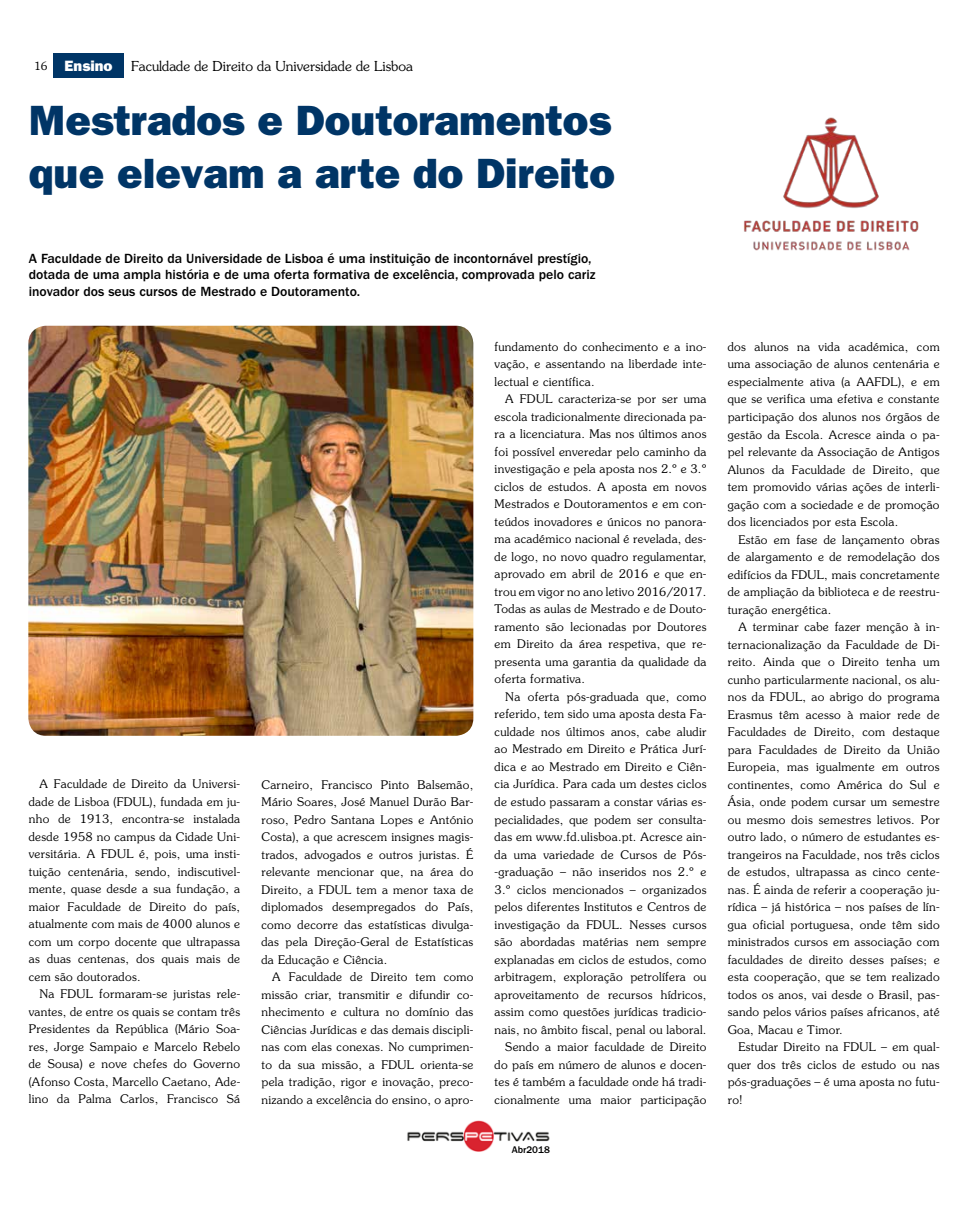
<style>
.page{position:relative;width:968px;height:1205px;background:#fff}
.page>*{position:absolute;margin:0;border:0;box-sizing:border-box;transform-origin:0 0}
.t1{font:42.5px/52.5px "ITC Franklin Gothic Std Hvy";color:#003566}
.t2{font:500 13.75px/16.2px "ITC Franklin Gothic Std";color:#000}
.t3{font:300 13.75px "Souvenir Std";color:#000}
.t4{font:300 11.88px/17.5px "Souvenir Std";letter-spacing:.025em;color:#000;text-align:justify}
.t5{font:500 10px "ITC Franklin Gothic Std";color:#000}
.s1{font-size:11.25px}
.s2{font-family:"ITC Franklin Gothic Std Hvy";font-weight:400;font-size:15px;color:#fff}
</style>
<div class="page">
<div style="left:53px;top:53px;width:71px;height:25px;background:#003566"></div>
<img style="left:407px;top:1121px;width:143px;height:31px">
<img style="left:28px;top:326px;width:445px;height:410px">
<img style="left:743px;top:117px;width:176px;height:134px">
<p class="t3" style="left:34px;top:58px;width:380px"><span class="s1">16</span> <span class="s2">Ensino</span> Faculdade de Direito da Universidade de Lisboa</p>
<h1 class="t1" style="left:29px;top:94px;width:587px">Mestrados e Doutoramentos que elevam a arte do Direito</h1>
<p class="t2" style="left:29px;top:251px;width:568px">A Faculdade de Direito da Universidade de Lisboa é uma instituição de incontornável prestígio, dotada de uma ampla história e de uma oferta formativa de excelência, comprovada pelo cariz inovador dos seus cursos de Mestrado e Doutoramento.</p>
<p class="t4" style="left:29px;top:775px;width:213px;text-indent:11px">A Faculdade de Direito da Universi&shy;dade de Lisboa (FDUL), fundada em ju&shy;nho de 1913, encontra-se instalada desde 1958 no campus da Cidade Uni&shy;versitária. A FDUL é, pois, uma insti&shy;tuição centenária, sendo, indiscutivel&shy;mente, quase desde a sua fundação, a maior Faculdade de Direito do país, atualmente com mais de 4000 alunos e com um corpo docente que ultrapassa as duas centenas, dos quais mais de cem são doutorados.</p>
<p class="t4" style="left:29px;top:985px;width:213px;text-indent:11px">Na FDUL formaram-se juristas rele&shy;vantes, de entre os quais se contam três Presidentes da República (Mário Soa&shy;res, Jorge Sampaio e Marcelo Rebelo de Sousa) e nove chefes do Governo (Afonso Costa, Marcello Caetano, Ade&shy;lino da Palma Carlos, Francisco Sá</p>
<p class="t4" style="left:261px;top:776px;width:213px">Carneiro, Francisco Pinto Balsemão, Mário Soares, José Manuel Durão Bar&shy;roso, Pedro Santana Lopes e António Costa), a que acrescem insignes magis&shy;trados, advogados e outros juristas. É relevante mencionar que, na área do Direito, a FDUL tem a menor taxa de diplomados desempregados do País, como decorre das estatísticas divulga&shy;das pela Direção-Geral de Estatísticas da Educação e Ciência.</p>
<p class="t4" style="left:261px;top:968px;width:213px;text-indent:11px">A Faculdade de Direito tem como missão criar, transmitir e difundir co&shy;nhecimento e cultura no domínio das Ciências Jurídicas e das demais discipli&shy;nas com elas conexas. No cumprimen&shy;to da sua missão, a FDUL orienta-se pela tradição, rigor e inovação, preco&shy;nizando a excelência do ensino, o apro-</p>
<p class="t4" style="left:494px;top:338px;width:213px">fundamento do conhecimento e a ino&shy;vação, e assentando na liberdade inte&shy;lectual e científica.</p>
<p class="t4" style="left:494px;top:390px;width:213px;text-indent:11px">A FDUL caracteriza-se por ser uma escola tradicionalmente direcionada pa&shy;ra a licenciatura. Mas nos últimos anos foi possível enveredar pelo caminho da investigação e pela aposta nos 2.º e 3.º ciclos de estudos. A aposta em novos Mestrados e Doutoramentos e em con&shy;teúdos inovadores e únicos no panora&shy;ma académico nacional é revelada, des&shy;de logo, no novo quadro regulamentar, aprovado em abril de 2016 e que en&shy;trou em vigor no ano letivo 2016/2017.<br>Todas as aulas de Mestrado e de Douto&shy;ramento são lecionadas por Doutores em Direito da área respetiva, que re&shy;presenta uma garantia da qualidade da oferta formativa.</p>
<p class="t4" style="left:494px;top:688px;width:213px;text-align:right">Na oferta pós-graduada que, como referido, tem sido uma aposta desta Fa&shy;culdade nos últimos anos, cabe aludir ao Mestrado em Direito e Prática Jurí&shy;dica e ao Mestrado em Direito e Ciên&shy;cia Jurídica. Para cada um destes ciclos de estudo passaram a constar várias es&shy;pecialidades, que podem ser consulta&shy;das em www.fd.ulisboa.pt. Acresce ain&shy;da uma variedade de Cursos de Pós--graduação – não inseridos nos 2.º e 3.º ciclos mencionados – organizados pelos diferentes Institutos e Centros de investigação da FDUL. Nesses cursos são abordadas matérias nem sempre explanadas em ciclos de estudos, como arbitragem, exploração petrolífera ou aproveitamento de recursos hídricos, assim como questões jurídicas tradicio&shy;nais, no âmbito fiscal, penal ou laboral.<br>Sendo a maior faculdade de Direito do país em número de alunos e docen&shy;tes é também a faculdade onde há tradi&shy;cionalmente uma maior participação</p>
<p class="t5" style="left:511px;top:1144px;width:40px">Abr2018</p>
<p class="t4" style="left:727px;top:338px;width:213px">dos alunos na vida académica, com uma associação de alunos centenária e especialmente ativa (a AAFDL), e em que se verifica uma efetiva e constante participação dos alunos nos órgãos de gestão da Escola. Acresce ainda o pa&shy;pel relevante da Associação de Antigos Alunos da Faculdade de Direito, que tem promovido várias ações de interli&shy;gação com a sociedade e de promoção dos licenciados por esta Escola.</p>
<p class="t4" style="left:727px;top:530px;width:213px;text-indent:11px">Estão em fase de lançamento obras de alargamento e de remodelação dos edifícios da FDUL, mais concretamente de ampliação da biblioteca e de reestru&shy;turação energética.</p>
<p class="t4" style="left:727px;top:618px;width:213px;text-indent:11px">A terminar cabe fazer menção à in&shy;ternacionalização da Faculdade de Di&shy;reito. Ainda que o Direito tenha um cunho particularmente nacional, os alu&shy;nos da FDUL, ao abrigo do programa Erasmus têm acesso à maior rede de Faculdades de Direito, com destaque para Faculdades de Direito da União Europeia, mas igualmente em outros continentes, como América do Sul e Ásia, onde podem cursar um semestre ou mesmo dois semestres letivos. Por outro lado, o número de estudantes es&shy;trangeiros na Faculdade, nos três ciclos de estudos, ultrapassa as cinco cente&shy;nas. É ainda de referir a cooperação ju&shy;rídica – já histórica – nos países de lín&shy;gua oficial portuguesa, onde têm sido ministrados cursos em associação com faculdades de direito desses países; e esta cooperação, que se tem realizado todos os anos, vai desde o Brasil, pas&shy;sando pelos vários países africanos, até Goa, Macau e Timor.</p>
<p class="t4" style="left:727px;top:1038px;width:213px;text-indent:11px">Estudar Direito na FDUL – em qual&shy;quer dos três ciclos de estudo ou nas pós-graduações – é uma aposta no futu&shy;ro!</p>
</div>
